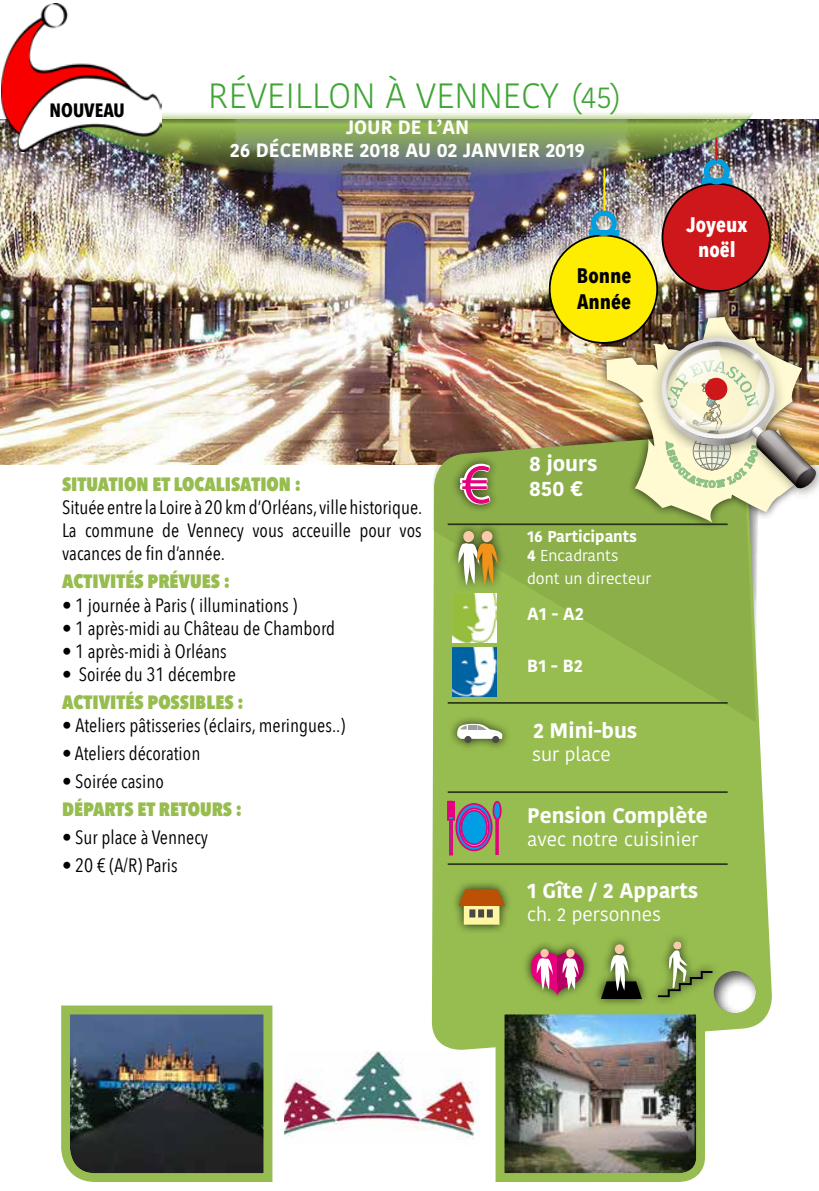
<style>
.page{position:relative;width:819px;height:1191px;background:#fff}
.page>*{position:absolute;margin:0;border:0;box-sizing:border-box;transform-origin:0 0}
.t1{font:56.35px "Myriad Pro";color:#000}
.t2{font:300 35px "Kohinoor Bangla";color:#3fa535}
.t3{font:700 21px/25.2px "Kohinoor Bangla";color:#fff}
.t4{font:700 21px/25.2px "Avenir Next Condensed";color:#fff;text-align:center}
.t5{font:700 21px/25.2px "Avenir Next Condensed";color:#000}
.t6{font:19.25px/23.1px "Avenir Next Condensed";color:#000;text-align:justify}
.t7{font:800 19.25px/28px "Avenir Next Condensed";color:#97bd50}
.t8{font:700 19.25px/23.1px "Kohinoor Bangla";color:#fff;text-align:center}
.t9{font:19.25px "Kohinoor Bangla";color:#fff}
.t10{font:700 19.25px "Avenir Next Condensed";color:#000}
.t11{font:700 17.5px "Kohinoor Bangla";color:#fff}
.t12{font:700 15.75px/18.9px "Kohinoor Bangla";color:#fff}
.t13{font:15.75px "Kohinoor Bangla";color:#fff}
.s1{font-size:31.5px}
.s2{color:#000}
.s3{font-weight:400;color:#000}
.s4{font-weight:800}
.s5{font-weight:400}
</style>
<div class="page">
<img style="left:0;top:119px;width:819px;height:345px">
<svg style="left:431px;top:433px;width:341px;height:617px;background:#a0c25f"></svg>
<svg style="left:433px;top:429px;width:323px;height:293px;background:#90b04e"></svg>
<svg style="left:62px;top:30px;width:693px;height:148px"></svg>
<img style="left:491px;top:1001px;width:218px;height:181px">
<img style="left:61px;top:1005px;width:212px;height:177px">
<div style="left:597px;top:308px;width:213px;height:223px;background:#000;opacity:.75"></div>
<img style="left:604px;top:337px;width:198px;height:186px">
<div style="left:712px;top:968px;width:45px;height:45px;background:#000;opacity:.75"></div>
<div style="left:451px;top:454px;width:48px;height:59px;background:#000;opacity:.75"></div>
<svg style="left:458px;top:462px;width:34px;height:44px"></svg>
<div style="left:521px;top:939px;width:72px;height:65px;background:#000;opacity:.75"></div>
<svg style="left:531px;top:951px;width:52px;height:45px"></svg>
<div style="left:450px;top:879px;width:63px;height:55px;background:#000;opacity:.75"></div>
<svg style="left:458px;top:889px;width:47px;height:35px;background:#b78f46"></svg>
<hr style="left:447px;top:523px;width:280px;height:2px;background:#000">
<hr style="left:447px;top:702px;width:280px;height:2px;background:#000">
<div style="left:448px;top:714px;width:63px;height:38px;background:#000;opacity:.75"></div>
<div style="left:464px;top:736px;width:7px;height:7px;background:#4a4a49;border-radius:50%"></div>
<div style="left:492px;top:736px;width:7px;height:7px;background:#4a4a49;border-radius:50%"></div>
<svg style="left:457px;top:723px;width:45px;height:16px"></svg>
<hr style="left:447px;top:791px;width:280px;height:2px;background:#000">
<hr style="left:447px;top:863px;width:280px;height:2px;background:#000">
<img style="left:629px;top:307px;width:190px;height:213px">
<img style="left:720px;top:321px;width:71px;height:17px">
<img style="left:647px;top:386px;width:14px;height:71px">
<img style="left:661px;top:338px;width:156px;height:152px">
<div style="left:705px;top:378px;width:22px;height:22px;background:#cd171a;border-radius:50%"></div>
<div style="left:592px;top:935px;width:58px;height:72px;background:#000;opacity:.75"></div>
<div style="left:614px;top:944px;width:10px;height:10px;background:#fac8aa;border-radius:50%"></div>
<svg style="left:600px;top:954px;width:42px;height:44px;background:#728352"></svg>
<div style="left:649px;top:932px;width:72px;height:75px;background:#000;opacity:.75"></div>
<svg style="left:657px;top:941px;width:55px;height:56px;background:#8dab56"></svg>
<div style="left:673px;top:941px;width:8px;height:8px;background:#fac8aa;border-radius:50%"></div>
<img style="left:2px;top:3px;width:159px;height:149px">
<img style="left:284px;top:1051px;width:195px;height:87px">
<svg style="left:456px;top:804px;width:35px;height:46px"></svg>
<div style="left:455px;top:803px;width:37px;height:48px;border:2px solid #e6007d;border-radius:50%"></div>
<svg style="left:460px;top:808px;width:29px;height:38px"></svg>
<div style="left:459px;top:807px;width:30px;height:40px;border:2px solid #e6007d;border-radius:50%"></div>
<div style="left:461px;top:810px;width:26px;height:34px;background:#009fe3;border-radius:50%"></div>
<div style="left:460px;top:809px;width:28px;height:36px;border:2px solid #e6007d;border-radius:50%"></div>
<div style="left:447px;top:801px;width:3px;height:15px;background:#009fe3;border:2px solid #e6007d"></div>
<hr style="left:448px;top:801px;width:4px;height:15px;background:#e6007d">
<div style="left:450px;top:801px;width:3px;height:15px;background:#009fe3;border:2px solid #e6007d"></div>
<svg style="left:451px;top:801px;width:4px;height:14px"></svg>
<svg style="left:447px;top:815px;width:8px;height:5px"></svg>
<svg style="left:449px;top:820px;width:4px;height:35px"></svg>
<div style="left:495px;top:819px;width:4px;height:36px;border:2px solid #e6007d"></div>
<div style="left:493px;top:801px;width:7px;height:18px;background:#009fe3;border-radius:50%"></div>
<div style="left:492px;top:801px;width:9px;height:19px;border:2px solid #e6007d;border-radius:50%"></div>
<div style="left:449px;top:522px;width:58px;height:71px;background:#000;opacity:.75"></div>
<div style="left:463px;top:531px;width:11px;height:11px;background:#fac8aa;border-radius:50%"></div>
<div style="left:481px;top:531px;width:11px;height:11px;background:#fac8aa;border-radius:50%"></div>
<svg style="left:458px;top:543px;width:40px;height:42px"></svg>
<img style="left:452px;top:648px;width:44px;height:49px">
<img style="left:452px;top:594px;width:44px;height:48px">
<svg style="left:701px;top:178px;width:31px;height:7px"></svg>
<div style="left:662px;top:184px;width:107px;height:107px;background:#cd171a;border-radius:50%"></div>
<div style="left:661px;top:183px;width:109px;height:109px;border:2px solid #000;border-radius:50%"></div>
<div style="left:703px;top:159px;width:26px;height:25px;border:5px solid #009fdf;border-radius:50%"></div>
<hr style="left:715px;top:138px;width:2px;height:22px;background:#cd171a">
<div style="left:589px;top:230px;width:30px;height:16px;background:#009fdf"></div>
<div style="left:549px;top:235px;width:108px;height:108px;background:#ffed00;border-radius:50%"></div>
<div style="left:549px;top:234px;width:109px;height:110px;border:2px solid #000;border-radius:50%"></div>
<div style="left:591px;top:211px;width:25px;height:25px;border:5px solid #009fdf;border-radius:50%"></div>
<hr style="left:603px;top:168px;width:2px;height:43px;background:#ffed00">
<p class="t10" style="left:50px;top:98px;width:77px">NOUVEAU</p>
<h2 class="t2" style="left:208px;top:70px;width:414px">RÉVEILLON À VENNECY <span class="s1">(45)</span></h2>
<p class="t8" style="left:230px;top:115px;width:356px">JOUR DE L’AN<br>26 DÉCEMBRE 2018 AU 02 JANVIER 2019</p>
<p class="t5" style="left:577px;top:263px;width:56px">Bonne<br>Année</p>
<p class="t4" style="left:686px;top:212px;width:62px">Joyeux noël</p>
<p class="t7" style="left:62px;top:470px;width:240px">SITUATION ET LOCALISATION :</p>
<p class="t6" style="left:62px;top:495px;width:362px">Située entre la Loire à 20 km d’Orléans, ville historique.<br>La commune de Vennecy vous acceuille pour vos vacances de fin d’année.</p>
<p class="t7" style="left:62px;top:567px;width:169px">ACTIVITÉS PRÉVUES :</p>
<p class="t6" style="left:62px;top:592px;width:237px">• 1 journée à Paris ( illuminations )</p>
<p class="t6" style="left:62px;top:615px;width:275px">• 1 après-midi au Château de Chambord</p>
<p class="t6" style="left:62px;top:638px;width:166px">• 1 après-midi à Orléans</p>
<p class="t7" style="left:62px;top:660px;width:183px"><span class="s2">•</span> <span class="s3">Soirée du 31 décembre<br></span>ACTIVITÉS POSSIBLES :</p>
<p class="t6" style="left:62px;top:713px;width:284px"><span class="s4">•</span> Ateliers pâtisseries (éclairs, meringues..)</p>
<p class="t6" style="left:62px;top:741px;width:140px"><span class="s4">•</span> Ateliers décoration</p>
<p class="t7" style="left:62px;top:767px;width:181px"><span class="s2">•</span> <span class="s3">Soirée casino<br></span>DÉPARTS ET RETOURS :</p>
<p class="t6" style="left:62px;top:825px;width:147px"><span class="s4">•</span> Sur place à Vennecy</p>
<p class="t6" style="left:62px;top:853px;width:117px"><span class="s4">•</span> 20 € (A/R) Paris</p>
<h1 class="t1" style="left:461px;top:453px;width:30px">€</h1>
<p class="t3" style="left:529px;top:450px;width:70px">8 jours<br>850 €</p>
<p class="t12" style="left:527px;top:526px;width:111px">16 Participants<br>4 <span class="s5">Encadrants</span></p>
<p class="t13" style="left:527px;top:566px;width:126px">dont un directeur</p>
<p class="t11" style="left:527px;top:598px;width:58px">A1 - A2</p>
<p class="t11" style="left:527px;top:650px;width:57px">B1 - B2</p>
<p class="t3" style="left:533px;top:717px;width:106px">2 Mini-bus</p>
<p class="t9" style="left:532px;top:739px;width:81px">sur place</p>
<p class="t3" style="left:527px;top:802px;width:182px">Pension Complète</p>
<p class="t9" style="left:527px;top:824px;width:173px">avec notre cuisinier</p>
<p class="t3" style="left:527px;top:876px;width:173px">1 Gîte / 2 Apparts</p>
<p class="t9" style="left:527px;top:899px;width:136px">ch. 2 personnes</p>
</div>
